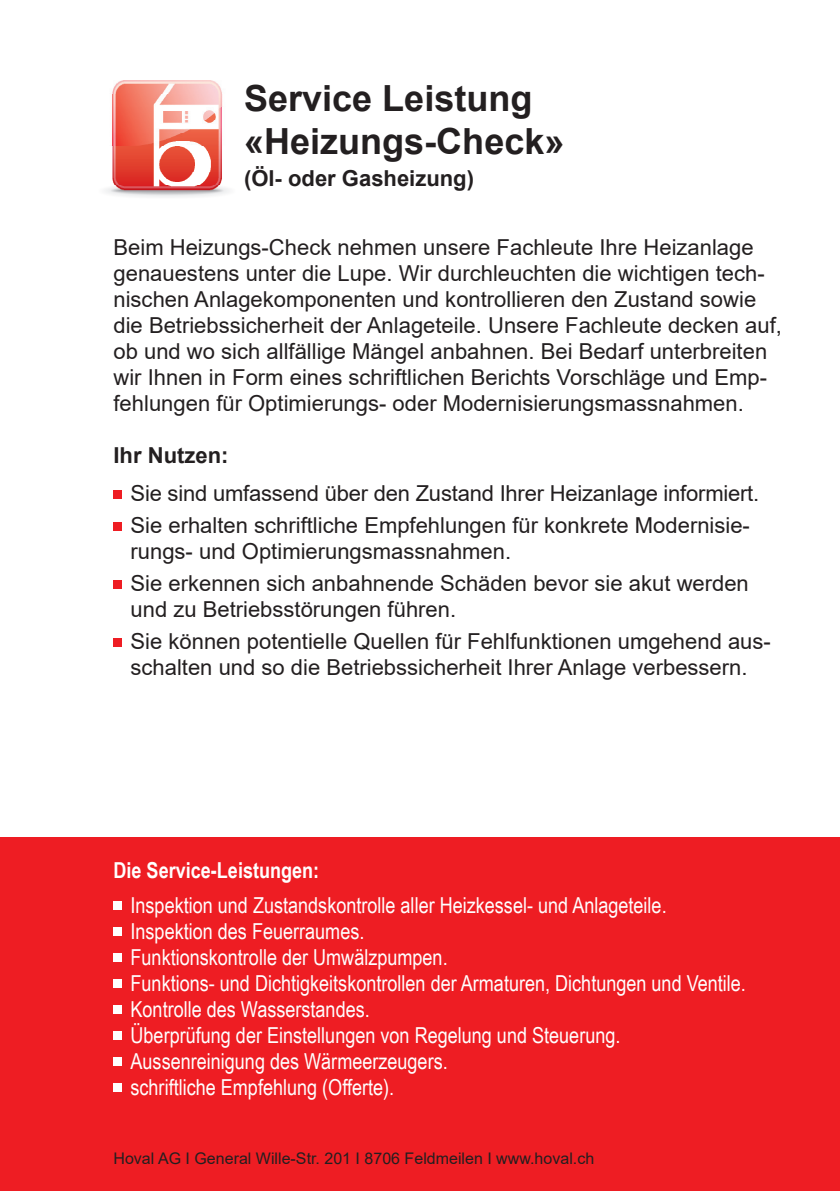
<style>
.page{position:relative;width:840px;height:1191px;background:#fff}
.page>*{position:absolute;margin:0;border:0;box-sizing:border-box;transform-origin:0 0}
.t1{font:700 36px/43.2px "Arial";color:#231f20}
.t2{font:22px/26px "Arial";color:#231f20}
.t3{font:22px/26px "Arial Narrow";color:#fff}
.t4{font:700 22px "Arial";color:#231f20}
.t5{font:700 22px "Arial Narrow";color:#fff}
.t6{font:16px "Arial";color:#231f20}
</style>
<div class="page">
<div style="left:0;top:837px;width:839px;height:354px;background:#ee1d23"></div>
<div style="left:113px;top:490px;width:9px;height:8px;background:#ee1d23"></div>
<div style="left:113px;top:522px;width:9px;height:8px;background:#ee1d23"></div>
<div style="left:113px;top:580px;width:9px;height:8px;background:#ee1d23"></div>
<div style="left:113px;top:638px;width:9px;height:8px;background:#ee1d23"></div>
<div style="left:113px;top:901px;width:9px;height:8px;background:#fff"></div>
<div style="left:113px;top:927px;width:9px;height:8px;background:#fff"></div>
<div style="left:113px;top:953px;width:9px;height:8px;background:#fff"></div>
<div style="left:113px;top:979px;width:9px;height:8px;background:#fff"></div>
<div style="left:113px;top:1005px;width:9px;height:8px;background:#fff"></div>
<div style="left:113px;top:1031px;width:9px;height:8px;background:#fff"></div>
<div style="left:113px;top:1057px;width:9px;height:8px;background:#fff"></div>
<div style="left:113px;top:1083px;width:9px;height:8px;background:#fff"></div>
<img style="left:105px;top:81px;width:124px;height:116px">
<h1 class="t1" style="left:244px;top:77px;width:322px">Service Leistung «Heizungs-Check»</h1>
<p class="t4" style="left:244px;top:163px;width:231px">(Öl- oder Gasheizung)</p>
<p class="t2" style="left:113px;top:234px;width:669px">Beim Heizungs-Check nehmen unsere Fachleute Ihre Heizanlage genauestens unter die Lupe. Wir durchleuchten die wichtigen tech&shy;nischen Anlagekomponenten und kontrollieren den Zustand sowie die Betriebssicherheit der Anlageteile. Unsere Fachleute decken auf, ob und wo sich allfällige Mängel anbahnen. Bei Bedarf unterbreiten wir Ihnen in Form eines schriftlichen Berichts Vorschläge und Emp&shy;fehlungen für Optimierungs- oder Modernisierungsmassnahmen.</p>
<p class="t4" style="left:113px;top:440px;width:116px">Ihr Nutzen:</p>
<p class="t2" style="left:130px;top:477px;width:630px;line-height:32px">Sie sind umfassend über den Zustand Ihrer Heizanlage informiert.<br>Sie erhalten schriftliche Empfehlungen für konkrete Modernisie-</p>
<p class="t2" style="left:130px;top:535px;width:619px;line-height:32px">rungs- und Optimierungsmassnahmen.<br>Sie erkennen sich anbahnende Schäden bevor sie akut werden</p>
<p class="t2" style="left:130px;top:593px;width:641px;line-height:32px">und zu Betriebsstörungen führen.<br>Sie können potentielle Quellen für Fehlfunktionen umgehend aus-</p>
<p class="t2" style="left:130px;top:654px;width:618px">schalten und so die Betriebssicherheit Ihrer Anlage verbessern.</p>
<p class="t5" style="left:113px;top:853px;width:207px">Die Service-Leistungen:</p>
<p class="t3" style="left:130px;top:891px;width:616px">Inspektion und Zustandskontrolle aller Heizkessel- und Anlageteile.<br>Inspektion des Feuerraumes.<br>Funktionskontrolle der Umwälzpumpen.<br>Funktions- und Dichtigkeitskontrollen der Armaturen, Dichtungen und Ventile.<br>Kontrolle des Wasserstandes.<br>Überprüfung der Einstellungen von Regelung und Steuerung.<br>Aussenreinigung des Wärmeerzeugers.<br>schriftliche Empfehlung (Offerte).</p>
<p class="t6" style="left:113px;top:1147px;width:482px">Hoval AG I General Wille-Str. 201 I 8706 Feldmeilen I www.hoval.ch</p>
</div>
